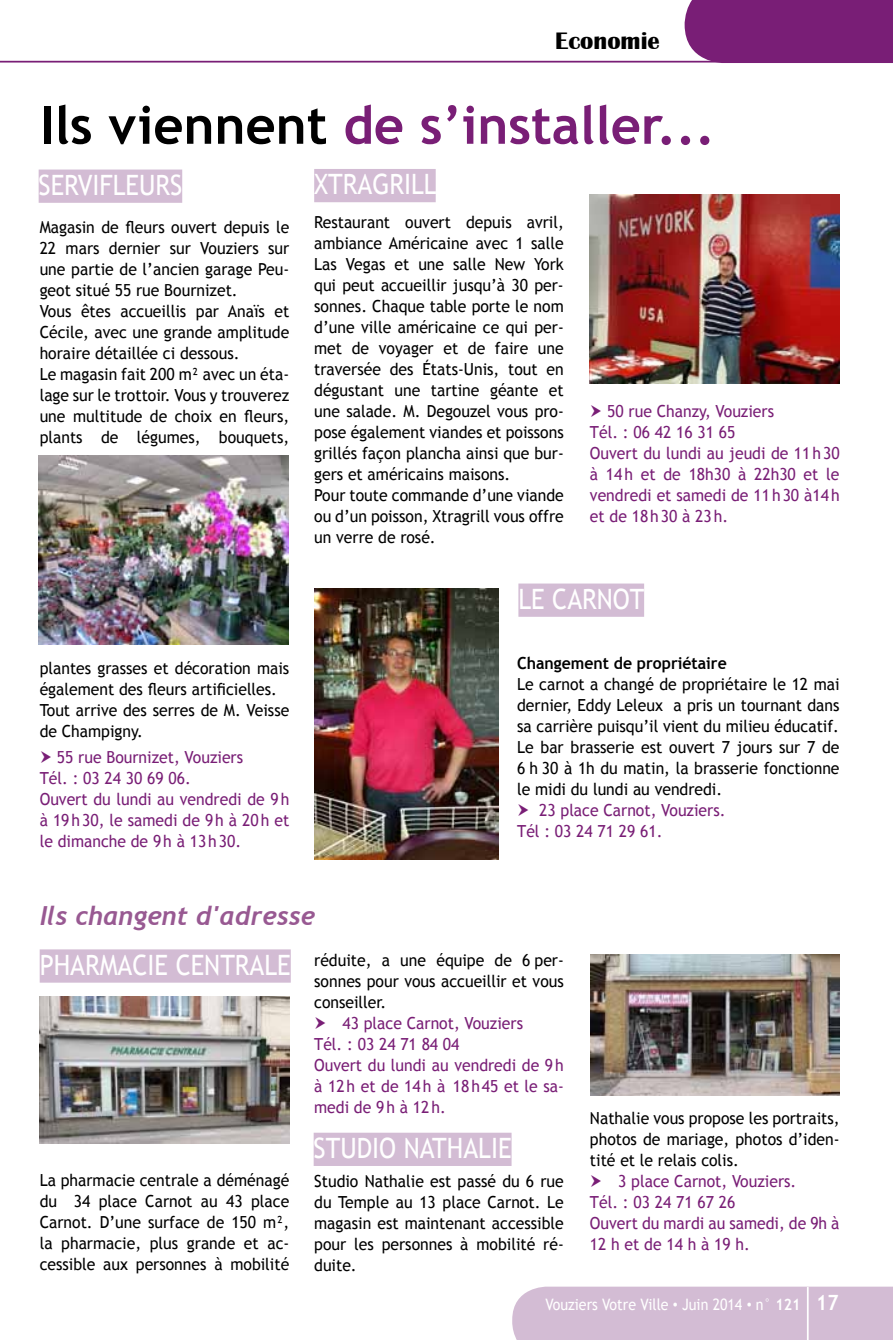
<style>
.page{position:relative;width:893px;height:1340px;background:#fff}
.page>*{position:absolute;margin:0;border:0;box-sizing:border-box;transform-origin:0 0}
.t1{font:700 52.5px "Trebuchet MS";color:#791e76}
.t2{font:28px "Trebuchet MS";color:#fff;scale:.9 1}
.t3{font:italic 700 26.25px "Trebuchet";color:#985992}
.t4{font:700 24.5px "Britannic";color:#000}
.t5{font:16.62px/21px "Trebuchet MS";color:#000;text-align:justify;scale:.95 1}
.t6{font:16.62px/21px "Trebuchet MS";color:#791e76;scale:.95 1}
.t7{font:700 16.62px "Trebuchet MS";color:#000;scale:.95 1}
.t8{font:15.75px "Trebuchet MS";color:#fff;scale:.9 1}
.s1{color:#000}
.s2{font-family:"Gill Sans"}
.s3{font-weight:700}
.s4{font-weight:700;font-size:21px}
</style>
<div class="page">
<div style="left:685px;top:0;width:208px;height:61px;background:#791e76"></div>
<div style="left:512px;top:1286px;width:381px;height:53px;background:#d3bcd4"></div>
<hr style="left:807px;top:1286px;width:2px;height:53px;background:#fff">
<hr style="left:0;top:61px;width:893px;height:2px;background:#791e76">
<div style="left:39px;top:169px;width:143px;height:34px;background:#d3bcd4"></div>
<div style="left:40px;top:949px;width:251px;height:33px;background:#d3bcd4"></div>
<div style="left:314px;top:1132px;width:198px;height:33px;background:#d3bcd4"></div>
<div style="left:314px;top:169px;width:122px;height:33px;background:#d3bcd4"></div>
<img style="left:40px;top:996px;width:249px;height:147px">
<img style="left:590px;top:195px;width:250px;height:189px">
<img style="left:39px;top:455px;width:249px;height:189px">
<img style="left:590px;top:954px;width:250px;height:141px">
<img style="left:314px;top:588px;width:184px;height:271px">
<div style="left:518px;top:583px;width:126px;height:34px;background:#d3bcd4"></div>
<h3 class="t4" style="left:555px;top:27px;width:106px">Economie</h3>
<h1 class="t1" style="left:40px;top:92px;width:677px"><span class="s1">Ils viennent</span> de s’installer...</h1>
<h2 class="t2" style="left:39px;top:168px;width:161px">SERVIFLEURS</h2>
<p class="t5" style="left:40px;top:217px;width:264px;text-align:left">Magasin de fleurs ouvert depuis le<br>22 mars dernier sur Vouziers sur une partie de l’ancien garage Peu&shy;geot situé 55 rue Bournizet.<br>Vous êtes accueillis par Anaïs et<br>Cécile, avec une grande amplitude horaire détaillée ci dessous.<br>Le magasin fait 200 m² avec un éta&shy;lage sur le trottoir. Vous y trouverez une multitude de choix en fleurs, plants de légumes, bouquets,</p>
<p class="t5" style="left:40px;top:658px;width:264px;text-align:left">plantes grasses et décoration mais également des fleurs artificielles.<br>Tout arrive des serres de M. Veisse de Champigny.</p>
<p class="t6" style="left:40px;top:747px;width:264px;text-indent:17px">55 rue Bournizet, Vouziers<br>Tél. : 03 24 30 69 06.<br>Ouvert du lundi au vendredi de 9h à 19h30, le samedi de 9h à 20h et le dimanche de 9h à 13h30.</p>
<h2 class="t2" style="left:314px;top:168px;width:138px">XTRAGRILL</h2>
<p class="t5" style="left:314px;top:212px;width:264px;text-align:left">Restaurant ouvert depuis avril, ambiance Américaine avec 1 salle<br>Las Vegas et une salle New York qui peut accueillir jusqu’à 30 per&shy;sonnes. Chaque table porte le nom d’une ville américaine ce qui per&shy;met de voyager et de faire une traversée des états-Unis, tout en dégustant une tartine géante et une salade. M. Degouzel vous pro&shy;pose également viandes et poissons grillés façon plancha ainsi que bur&shy;gers et américains maisons.<br>Pour toute commande d’une viande ou d’un poisson, Xtragrill vous offre un verre de rosé.</p>
<p class="t6" style="left:590px;top:401px;width:264px;text-indent:17px">50 rue Chanzy, Vouziers<br>Tél. : 06 42 16 31 65<br>Ouvert du lundi au jeudi de 11h30 à 14h et de 18h30 à 22h30 et le vendredi et samedi de 11h30 à14h et de 18h30 à 23h.</p>
<h2 class="t2" style="left:518px;top:582px;width:142px">LE CARNOT</h2>
<p class="t7" style="left:517px;top:652px;width:222px">Changement de propriétaire</p>
<p class="t5" style="left:517px;top:673px;width:341px">Le carnot a changé de propriétaire le 12 mai dernier, Eddy Leleux a pris un tournant dans sa carrière puisqu’il vient du milieu éducatif.<br>Le bar brasserie est ouvert 7 jours sur 7 de 6 h 30 à 1h du matin, la brasserie fonctionne le midi du lundi au vendredi.</p>
<p class="t6" style="left:517px;top:799px;width:221px;text-indent:22px">23 place Carnot, Vouziers.<br>Tél : 03 24 71 29 61.</p>
<h3 class="t3" style="left:40px;top:899px;width:277px">Ils changent d'adresse</h3>
<h2 class="t2" style="left:40px;top:948px;width:280px">PHARMACIE CENTRALE</h2>
<p class="t5" style="left:314px;top:950px;width:264px">réduite, a une équipe de 6 per&shy;sonnes pour vous accueillir et vous conseiller.</p>
<p class="t6" style="left:314px;top:1013px;width:264px;text-indent:28px">43 place Carnot, Vouziers<br>Tél. : 03 24 71 84 04<br>Ouvert du lundi au vendredi de 9h à 12h et de 14h à 18h45 et le sa&shy;medi de 9h à 12h.</p>
<h2 class="t2" style="left:314px;top:1131px;width:221px">STUDIO NATHALIE</h2>
<p class="t5" style="left:40px;top:1169px;width:264px">La pharmacie centrale a déménagé du 34 place Carnot au 43 place Carnot. D’une surface de 150 m², la pharmacie, plus grande et ac&shy;cessible aux personnes à mobilité</p>
<p class="t5" style="left:314px;top:1170px;width:264px">Studio Nathalie est passé du 6 rue du Temple au 13 place Carnot. Le magasin est maintenant accessible pour les personnes à mobilité ré&shy;duite.</p>
<p class="t5" style="left:590px;top:1107px;width:264px">Nathalie vous propose les portraits, photos de mariage, photos d’iden&shy;tité et le relais colis.</p>
<p class="t6" style="left:590px;top:1170px;width:264px;text-indent:28px">3 place Carnot, Vouziers.<br>Tél. : 03 24 71 67 26<br>Ouvert du mardi au samedi, de 9h à<br>12 h et de 14 h à 19 h.</p>
<p class="t8" style="left:545px;top:1295px;width:327px">Vouziers Votre Ville <span class="s2">•</span> Juin 2014 <span class="s2">•</span> n° <span class="s3">121</span> <span class="s4">17</span></p>
</div>
